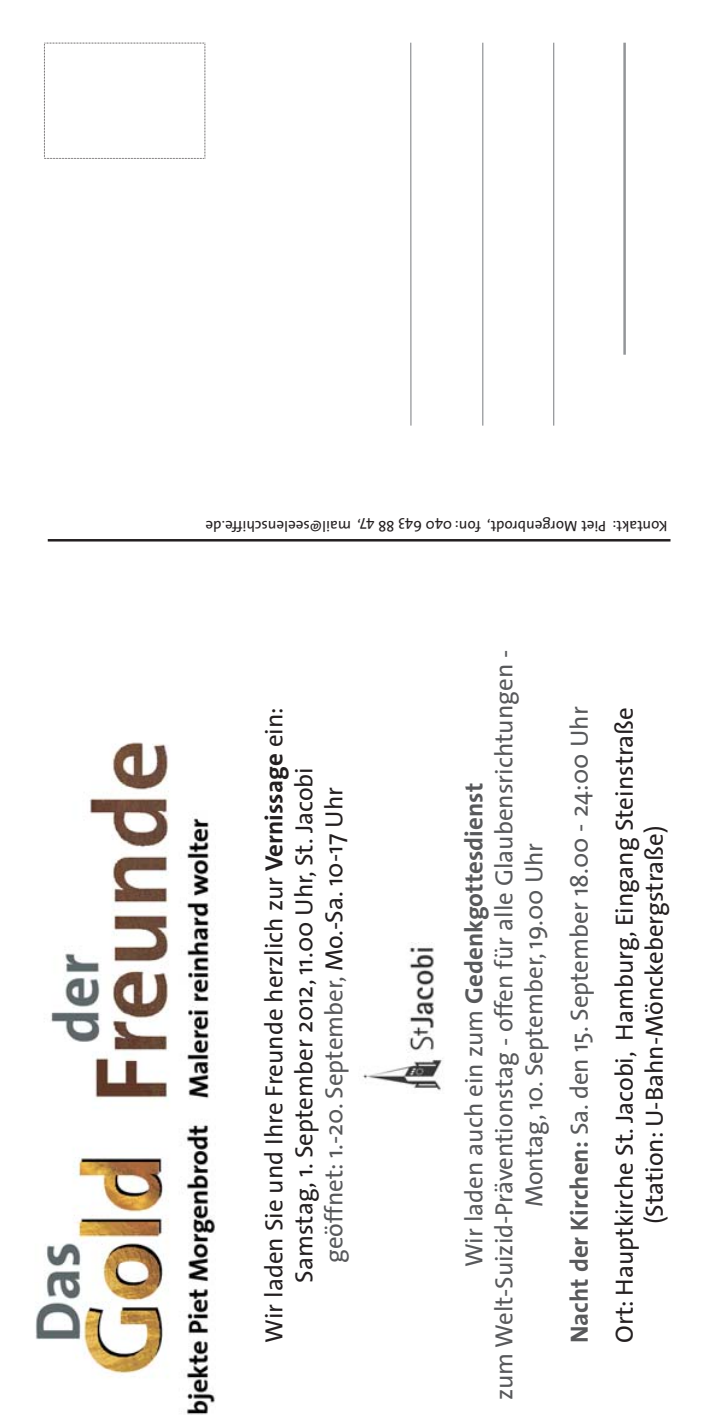
<style>
.page{position:relative;width:709px;height:1415px;background:#fff}
.page>*{position:absolute;margin:0;border:0;box-sizing:border-box;transform-origin:0 0}
.t1{font:25px/30px "The Sans";color:#231f20;text-align:center}
.t2{font:25px/30px "The Sans";color:#58595b;text-align:center}
.t3{font:15px "The Sans";color:#231f20}
.s1{font-weight:700}
.s2{color:#58595b}
.s3{font-weight:700;color:#58595b}
</style>
<div class="page">
<svg style="left:44px;top:43px;width:161px;height:116px"></svg>
<hr style="left:48px;top:539px;width:622px;height:2px;background:#231f20">
<hr style="left:482px;top:43px;width:1px;height:382px;background:#939598">
<hr style="left:553px;top:43px;width:1px;height:382px;background:#939598">
<hr style="left:623px;top:43px;width:2px;height:311px;background:#939598">
<hr style="left:410px;top:43px;width:1px;height:382px;background:#939598">
<img style="left:362px;top:942px;width:81px;height:149px">
<img style="left:35px;top:742px;width:181px;height:672px">
<p class="t3" style="left:667px;top:531px;width:463px;rotate:-180deg">Kontakt: Piet Morgenbrodt, fon: 040 643 88 47, mail@seelenschiffe.de</p>
<p class="t1" style="left:261px;top:1342px;width:636px;rotate:-90deg">Wir laden Sie und Ihre Freunde herzlich zur <span class="s1">Vernissage</span> ein:<br>Samstag, 1. September 2012, 11.00 Uhr, St. Jacobi<br><span class="s2">geöffnet: 1.-20. September,</span> Mo.-Sa. 10-17 Uhr</p>
<p class="t2" style="left:461px;top:1399px;width:751px;rotate:-90deg">Wir laden auch ein zum <span class="s1">Gedenkgottesdienst<br></span>zum Welt-Suizid-Präventionstag - offen für alle Glaubensrichtungen -<br>Montag, 10. September, 19.00 Uhr</p>
<p class="t1" style="left:559px;top:1343px;width:638px;line-height:45px;text-align:left;rotate:-90deg"><span class="s3">Nacht der Kirchen:</span> <span class="s2">Sa. den 15. September 18.00 - 24:00 Uhr<br></span>Ort: Hauptkirche St. Jacobi, Hamburg, Eingang Steinstraße</p>
<p class="t1" style="left:641px;top:1223px;width:400px;rotate:-90deg">(Station: U-Bahn-Mönckebergstraße)</p>
</div>
